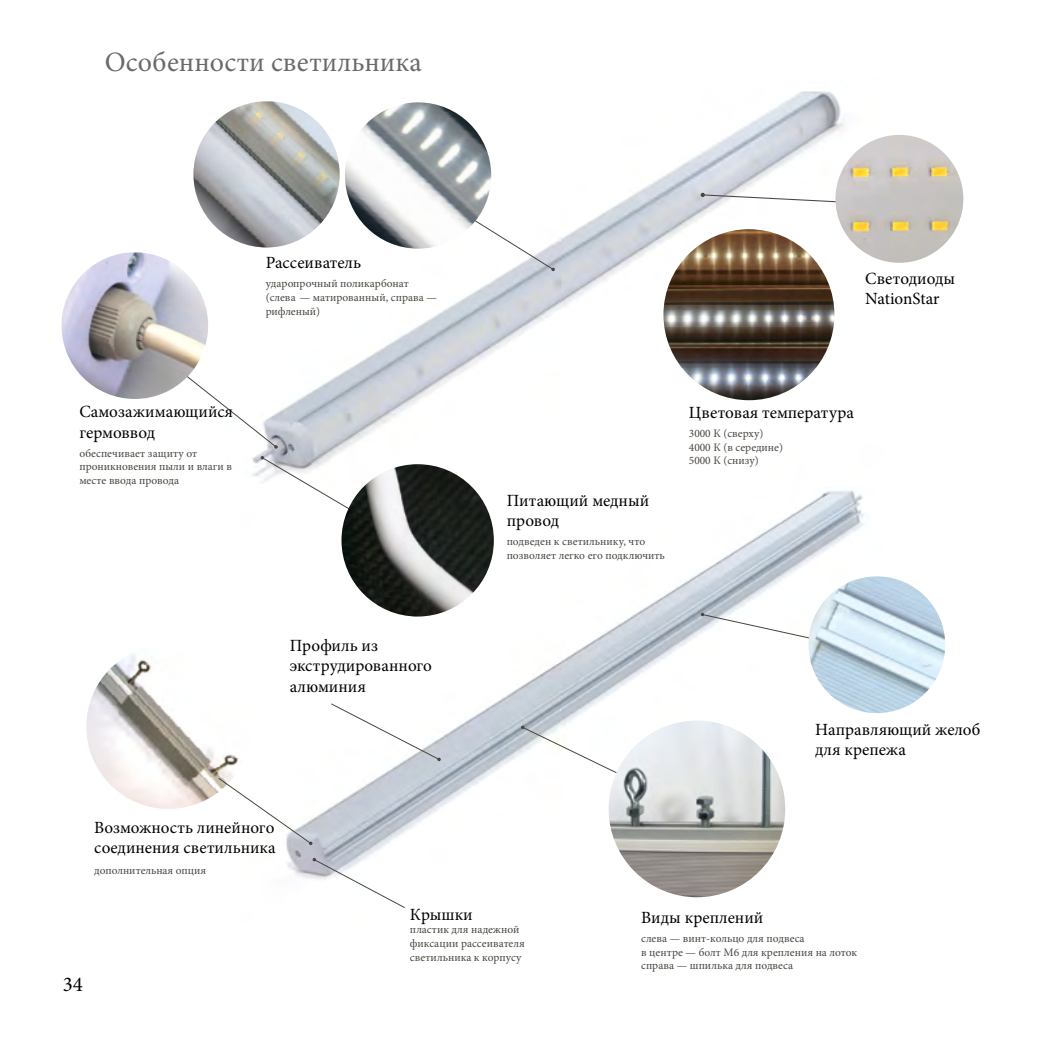
<style>
.page{position:relative;width:1042px;height:1042px;background:#fff}
.page>*{position:absolute;margin:0;border:0;box-sizing:border-box;transform-origin:0 0}
.t1{font:28px "Minion Pro";color:#6c6a67}
.t2{font:21px "Minion Pro";color:#000}
.t3{font:17.15px/20.5px "Minion Pro";color:#000}
.t4{font:11.38px/13.7px "Minion Pro";color:#49453f}
</style>
<div class="page">
<img style="left:232px;top:91px;width:649px;height:807px">
<svg style="left:181px;top:369px;width:97px;height:80px"></svg>
<svg style="left:330px;top:703px;width:111px;height:58px"></svg>
<svg style="left:700px;top:193px;width:135px;height:12px"></svg>
<img style="left:835px;top:135px;width:128px;height:128px;border-radius:64px">
<svg style="left:430px;top:192px;width:125px;height:79px"></svg>
<svg style="left:313px;top:858px;width:93px;height:50px"></svg>
<svg style="left:701px;top:613px;width:114px;height:38px"></svg>
<img style="left:193px;top:101px;width:147px;height:146px;border-radius:72px">
<img style="left:808px;top:576px;width:137px;height:137px;border-radius:68px">
<img style="left:62px;top:252px;width:146px;height:147px;border-radius:73px">
<svg style="left:260px;top:456px;width:127px;height:75px"></svg>
<img style="left:341px;top:464px;width:153px;height:152px;border-radius:76px">
<svg style="left:521px;top:725px;width:145px;height:76px"></svg>
<img style="left:608px;top:720px;width:177px;height:177px;border-radius:88px">
<img style="left:86px;top:644px;width:165px;height:165px;border-radius:82px">
<svg style="left:217px;top:777px;width:95px;height:68px"></svg>
<img style="left:663px;top:229px;width:171px;height:171px;border-radius:85px">
<img style="left:345px;top:102px;width:146px;height:147px;border-radius:73px">
<h1 class="t1" style="left:105px;top:44px;width:318px">Особенности светильника</h1>
<h3 class="t3" style="left:266px;top:253px;width:97px">Рассеиватель</h3>
<p class="t4" style="left:266px;top:277px;width:173px">ударопрочный поликарбонат (слева — матированный, справа — рифленый)</p>
<h3 class="t3" style="left:79px;top:402px;width:155px">Самозажимающийся гермоввод</h3>
<p class="t4" style="left:79px;top:446px;width:154px">обеспечивает защиту от проникновения пыли и влаги в месте ввода провода</p>
<h3 class="t3" style="left:290px;top:635px;width:144px">Профиль из экструдированного алюминия</h3>
<h3 class="t3" style="left:94px;top:817px;width:183px">Возможность линейного соединения светильника</h3>
<p class="t4" style="left:94px;top:863px;width:113px">дополнительная опция</p>
<h3 class="t3" style="left:865px;top:268px;width:91px">Светодиоды<br>NationStar</h3>
<h3 class="t3" style="left:507px;top:490px;width:144px">Питающий медный провод</h3>
<p class="t4" style="left:507px;top:534px;width:160px">подведен к светильнику, что позволяет легко его подключить</p>
<h3 class="t3" style="left:689px;top:402px;width:167px">Цветовая температура</h3>
<p class="t4" style="left:689px;top:426px;width:96px">3000 К (сверху)<br>4000 К (в середине)<br>5000 К (снизу)</p>
<h3 class="t3" style="left:815px;top:719px;width:167px">Направляющий желоб для крепежа</h3>
<h2 class="t2" style="left:63px;top:970px;width:22px">34</h2>
<h3 class="t3" style="left:410px;top:904px;width:64px">Крышки</h3>
<p class="t4" style="left:410px;top:923px;width:116px">пластик для надежной фиксации рассеивателя светильника к корпусу</p>
<h3 class="t3" style="left:641px;top:908px;width:124px">Виды креплений</h3>
<p class="t4" style="left:641px;top:931px;width:218px">слева — винт-кольцо для подвеса<br>в центре — болт М6 для крепления на лоток справа — шпилька для подвеса</p>
</div>
